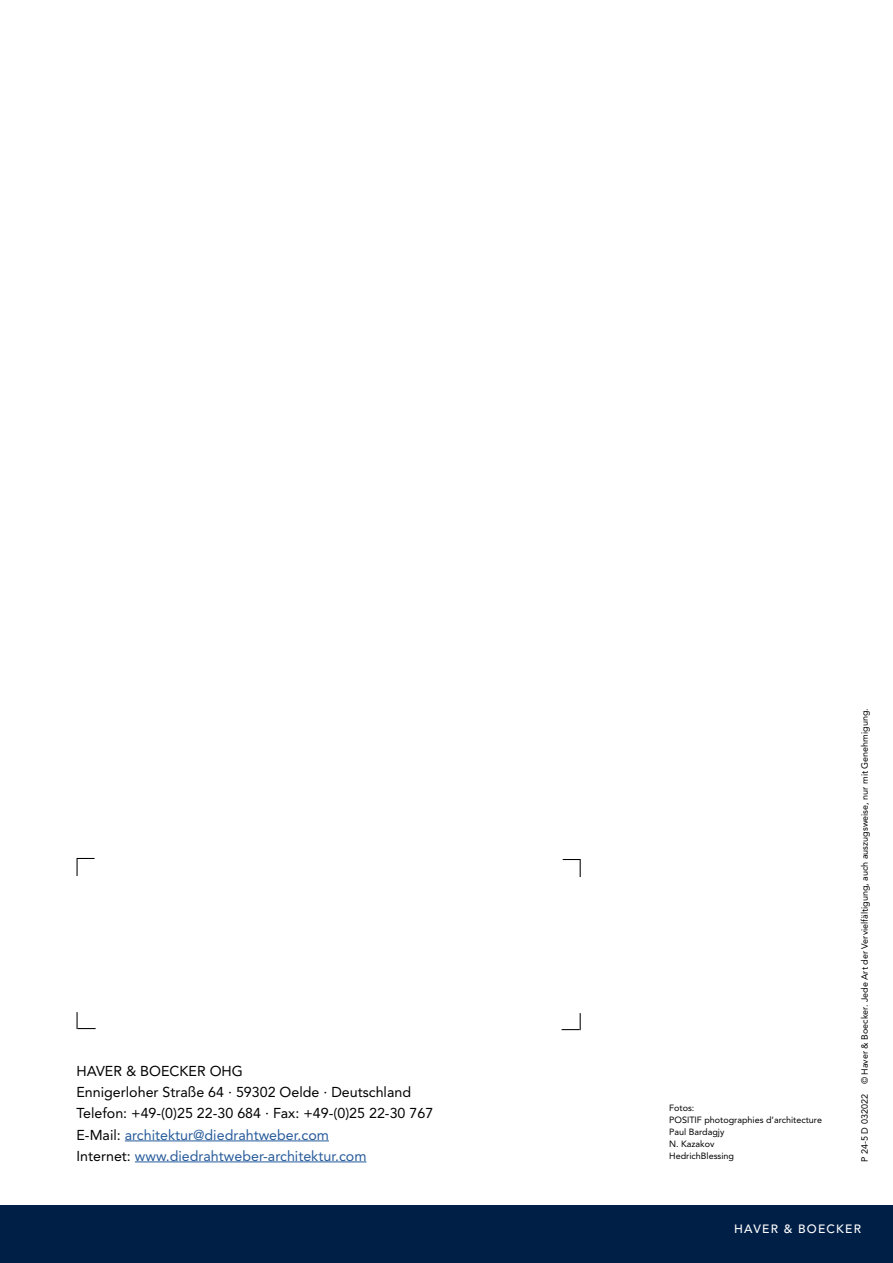
<style>
.page{position:relative;width:893px;height:1263px;background:#fff}
.page>*{position:absolute;margin:0;border:0;box-sizing:border-box;transform-origin:0 0}
.t1{font:14.25px/21px "Avenir LT Std";color:#000}
.t2{font:500 12px "Avenir LT Std";letter-spacing:.1em;color:#fff}
.t3{font:9px/12px "Avenir LT Std";color:#000}
.s1{color:#275b9b}
</style>
<div class="page">
<svg style="left:77px;top:858px;width:18px;height:18px"></svg>
<svg style="left:77px;top:1012px;width:19px;height:17px"></svg>
<svg style="left:563px;top:859px;width:18px;height:18px"></svg>
<svg style="left:562px;top:1013px;width:19px;height:17px"></svg>
<hr style="left:125px;top:1140px;width:204px;height:1px;background:#275b9b">
<hr style="left:135px;top:1161px;width:231px;height:1px;background:#275b9b">
<div style="left:0;top:1205px;width:893px;height:58px;background:#001f47"></div>
<p class="t1" style="left:77px;top:1061px;width:358px">HAVER &amp; BOECKER OHG<br>Ennigerloher Straße 64 · 59302 Oelde · Deutschland Telefon: +49-(0)25 22-30 684 · Fax: +49-(0)25 22-30 767<br>E-Mail: <span class="s1">architektur@diedrahtweber.com<br></span>Internet: <span class="s1">www.diedrahtweber-architektur.com</span></p>
<p class="t3" style="left:669px;top:1102px;width:154px">Fotos:<br>POSITIF photographies d‘architecture<br>Paul Bardagjy<br>N. Kazakov<br>HedrichBlessing</p>
<p class="t3" style="left:859px;top:1162px;width:455px;rotate:-90deg">P 24-5 D 032022 © Haver &amp; Boecker. Jede Art der Vervielfältigung, auch auszugsweise, nur mit Genehmigung.</p>
<p class="t2" style="left:734px;top:1222px;width:128px">HAVER &amp; BOECKER</p>
</div>
